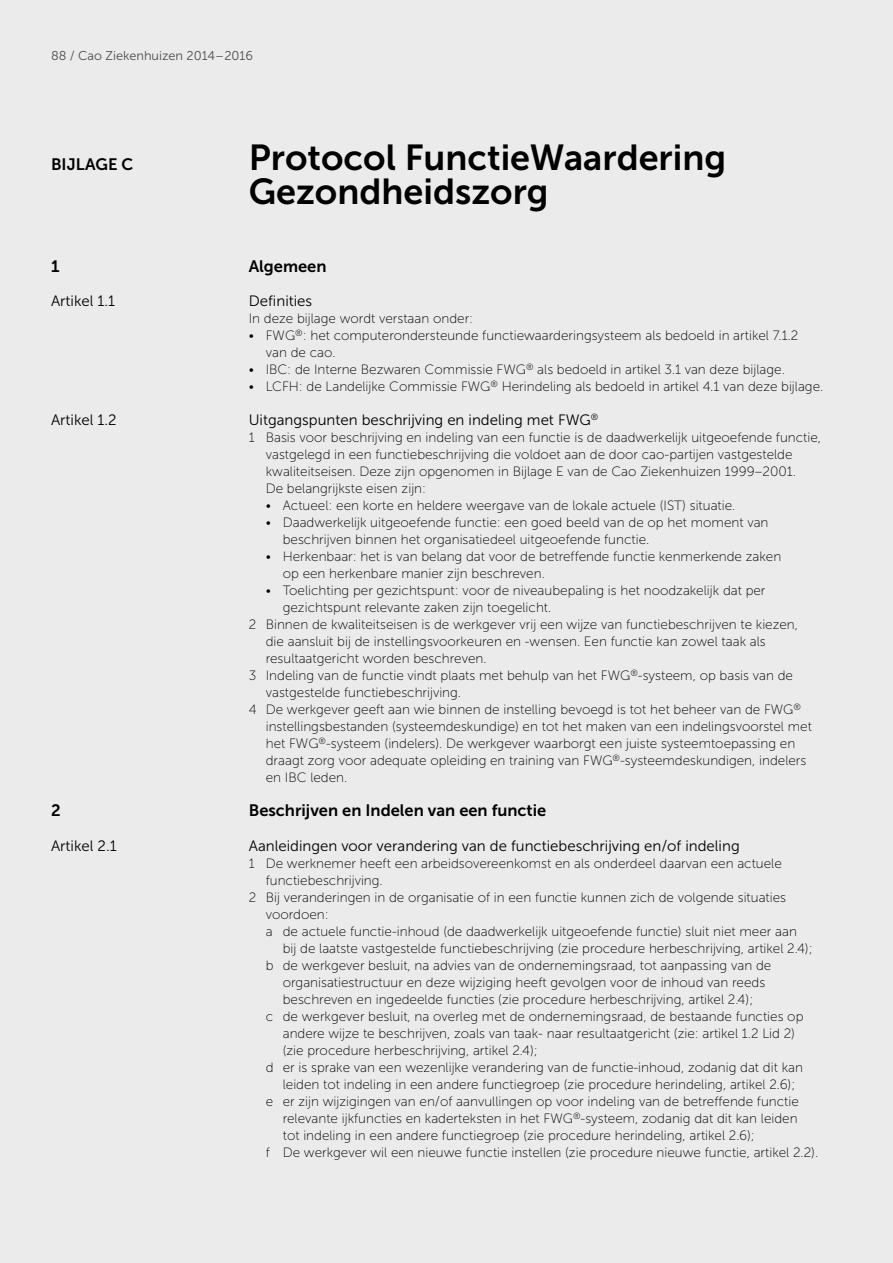
<style>
.page{position:relative;width:893px;height:1263px;background:#ebebec}
.page>*{position:absolute;margin:0;border:0;box-sizing:border-box;transform-origin:0 0}
.t1{font:36px/34px "Museo Sans 700";color:#000}
.t2{font:16.5px "Museo Sans 700";color:#000}
.t3{font:15px "Museo Sans 300";color:#000}
.t4{font:13.5px/17px "Museo Sans 100";color:#000}
.t5{font:12.75px "Museo Sans 300";color:#4d4d4f}
</style>
<div class="page">
<p class="t5" style="left:51px;top:49px;width:204px">88 / Cao Ziekenhuizen 2014 – 2016</p>
<p class="t2" style="left:51px;top:155px;width:84px">BIJLAGE C</p>
<h1 class="t1" style="left:249px;top:141px;width:479px">Protocol FunctieWaardering<br>Gezondheidszorg</h1>
<p class="t2" style="left:51px;top:257px;width:10px">1</p>
<p class="t2" style="left:249px;top:257px;width:79px">Algemeen</p>
<p class="t3" style="left:51px;top:293px;width:66px">Artikel 1.1</p>
<p class="t3" style="left:249px;top:293px;width:65px">Definities</p>
<p class="t4" style="left:249px;top:310px;width:226px">In deze bijlage wordt verstaan onder:</p>
<p class="t4" style="left:266px;top:327px;width:534px;text-indent:-17px">• FWG<sup>®</sup>: het computerondersteunde functiewaarderingsysteem als bedoeld in artikel 7.1.2 van de cao.</p>
<p class="t4" style="left:249px;top:361px;width:538px">• IBC: de Interne Bezwaren Commissie FWG<sup>®</sup> als bedoeld in artikel 3.1 van deze bijlage.</p>
<p class="t4" style="left:249px;top:378px;width:576px">• LCFH: de Landelijke Commissie FWG<sup>®</sup> Herindeling als bedoeld in artikel 4.1 van deze bijlage.</p>
<p class="t3" style="left:51px;top:412px;width:67px">Artikel 1.2</p>
<p class="t3" style="left:249px;top:412px;width:351px">Uitgangspunten beschrijving en indeling met FWG<sup>®</sup></p>
<p class="t4" style="left:266px;top:429px;width:557px;text-indent:-17px">1 Basis voor beschrijving en indeling van een functie is de daadwerkelijk uitgeoefende functie, vastgelegd in een functiebeschrijving die voldoet aan de door cao-partijen vastgestelde kwaliteitseisen. Deze zijn opgenomen in Bijlage E van de Cao Ziekenhuizen 1999 – 2001.<br>De belangrijkste eisen zijn:</p>
<p class="t4" style="left:266px;top:497px;width:471px">• Actueel: een korte en heldere weergave van de lokale actuele (IST) situatie.</p>
<p class="t4" style="left:283px;top:514px;width:487px;text-indent:-17px">• Daadwerkelijk uitgeoefende functie: een goed beeld van de op het moment van beschrijven binnen het organisatiedeel uitgeoefende functie.</p>
<p class="t4" style="left:283px;top:548px;width:500px;text-indent:-17px">• Herkenbaar: het is van belang dat voor de betreffende functie kenmerkende zaken op een herkenbare manier zijn beschreven.</p>
<p class="t4" style="left:266px;top:582px;width:501px">• Toelichting per gezichtspunt: voor de niveaubepaling is het noodzakelijk dat per</p>
<p class="t4" style="left:283px;top:599px;width:270px">gezichtspunt relevante zaken zijn toegelicht.</p>
<p class="t4" style="left:249px;top:616px;width:551px">2 Binnen de kwaliteitseisen is de werkgever vrij een wijze van functiebeschrijven te kiezen,</p>
<p class="t4" style="left:266px;top:633px;width:502px">die aansluit bij de instellingsvoorkeuren en -wensen. Een functie kan zowel taak als</p>
<p class="t4" style="left:266px;top:650px;width:222px">resultaatgericht worden beschreven.</p>
<p class="t4" style="left:249px;top:667px;width:546px">3 Indeling van de functie vindt plaats met behulp van het FWG<sup>®</sup>-systeem, op basis van de</p>
<p class="t4" style="left:266px;top:684px;width:197px">vastgestelde functiebeschrijving.</p>
<p class="t4" style="left:249px;top:701px;width:554px">4 De werkgever geeft aan wie binnen de instelling bevoegd is tot het beheer van de FWG<sup>®</sup></p>
<p class="t4" style="left:266px;top:718px;width:548px">instellingsbestanden (systeemdeskundige) en tot het maken van een indelingsvoorstel met</p>
<p class="t4" style="left:266px;top:735px;width:531px">het FWG<sup>®</sup>-systeem (indelers). De werkgever waarborgt een juiste systeemtoepassing en</p>
<p class="t4" style="left:266px;top:752px;width:542px">draagt zorg voor adequate opleiding en training van FWG<sup>®</sup>-systeemdeskundigen, indelers</p>
<p class="t4" style="left:266px;top:769px;width:83px">en IBC leden.</p>
<p class="t2" style="left:51px;top:801px;width:11px">2</p>
<p class="t2" style="left:249px;top:801px;width:299px">Beschrijven en Indelen van een functie</p>
<p class="t3" style="left:51px;top:837px;width:67px">Artikel 2.1</p>
<p class="t3" style="left:249px;top:837px;width:492px">Aanleidingen voor verandering van de functiebeschrijving en/of indeling</p>
<p class="t4" style="left:249px;top:854px;width:535px">1 De werknemer heeft een arbeidsovereenkomst en als onderdeel daarvan een actuele</p>
<p class="t4" style="left:266px;top:871px;width:119px">functiebeschrijving.</p>
<p class="t4" style="left:249px;top:888px;width:539px">2 Bij veranderingen in de organisatie of in een functie kunnen zich de volgende situaties</p>
<p class="t4" style="left:266px;top:905px;width:65px">voordoen:</p>
<p class="t4" style="left:266px;top:922px;width:533px">a de actuele functie-inhoud (de daadwerkelijk uitgeoefende functie) sluit niet meer aan</p>
<p class="t4" style="left:283px;top:939px;width:531px">bij de laatste vastgestelde functiebeschrijving (zie procedure herbeschrijving, artikel 2.4);</p>
<p class="t4" style="left:266px;top:957px;width:507px">b de werkgever besluit, na advies van de ondernemingsraad, tot aanpassing van de</p>
<p class="t4" style="left:283px;top:974px;width:484px">organisatiestructuur en deze wijziging heeft gevolgen voor de inhoud van reeds</p>
<p class="t4" style="left:283px;top:991px;width:472px">beschreven en ingedeelde functies (zie procedure herbeschrijving, artikel 2.4);</p>
<p class="t4" style="left:266px;top:1008px;width:539px">c de werkgever besluit, na overleg met de ondernemingsraad, de bestaande functies op</p>
<p class="t4" style="left:283px;top:1025px;width:514px">andere wijze te beschrijven, zoals van taak- naar resultaatgericht (zie: artikel 1.2 Lid 2)</p>
<p class="t4" style="left:283px;top:1042px;width:256px">(zie procedure herbeschrijving, artikel 2.4);</p>
<p class="t4" style="left:266px;top:1059px;width:539px">d er is sprake van een wezenlijke verandering van de functie-inhoud, zodanig dat dit kan</p>
<p class="t4" style="left:283px;top:1076px;width:514px">leiden tot indeling in een andere functiegroep (zie procedure herindeling, artikel 2.6);</p>
<p class="t4" style="left:266px;top:1093px;width:535px">e er zijn wijzigingen van en/of aanvullingen op voor indeling van de betreffende functie</p>
<p class="t4" style="left:283px;top:1110px;width:516px">relevante ijkfuncties en kaderteksten in het FWG<sup>®</sup>-systeem, zodanig dat dit kan leiden</p>
<p class="t4" style="left:283px;top:1127px;width:474px">tot indeling in een andere functiegroep (zie procedure herindeling, artikel 2.6);</p>
<p class="t4" style="left:266px;top:1144px;width:554px">f De werkgever wil een nieuwe functie instellen (zie procedure nieuwe functie, artikel 2.2).</p>
</div>
